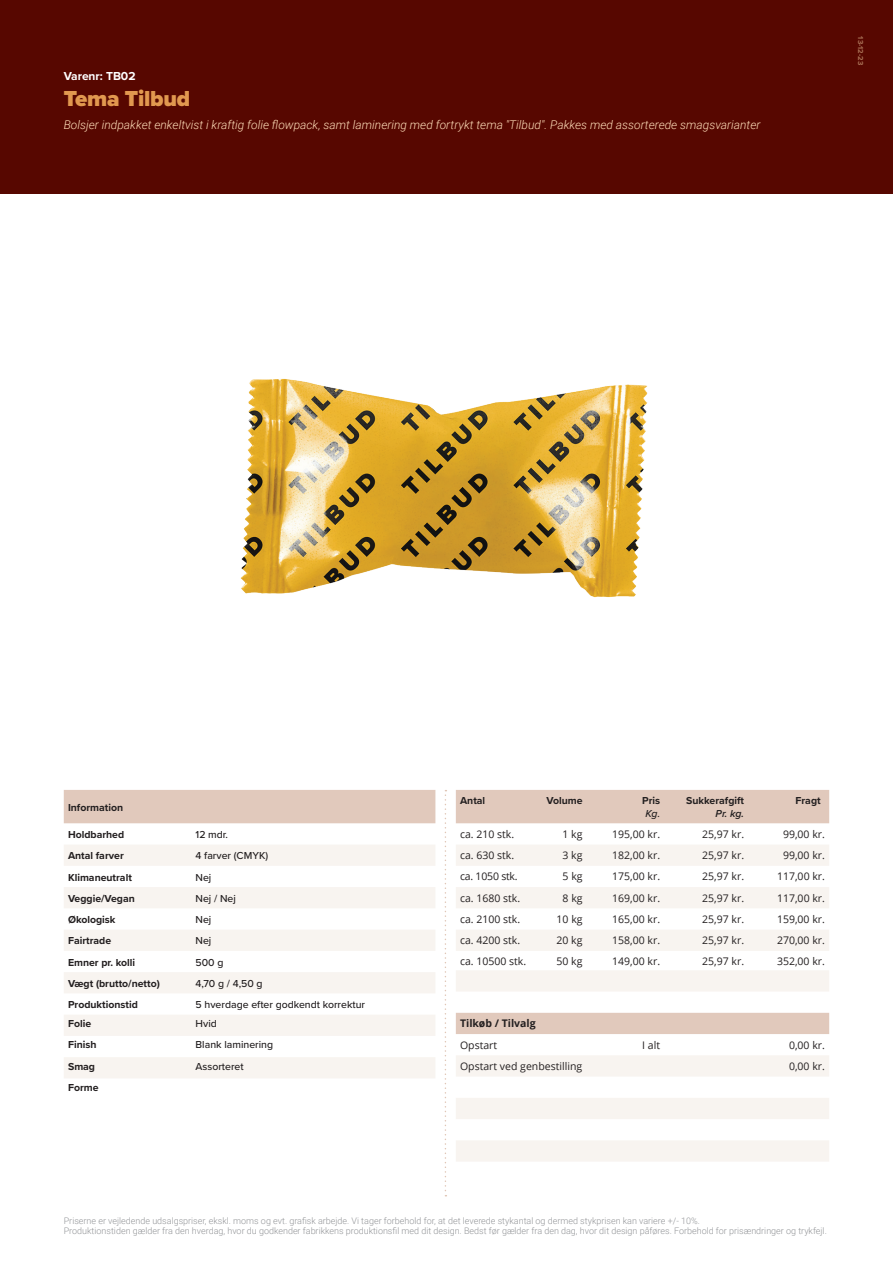
<style>
.page{position:relative;width:893px;height:1263px;background:#fff}
.page>*{position:absolute;margin:0;border:0;box-sizing:border-box;transform-origin:0 0}
.t1{font:900 22.5px "Proxima Nova";letter-spacing:-.01em;color:#e1984f}
.t2{font:italic 300 12px "Roboto";color:#fddbb7}
.t3{font:700 12px "Proxima Nova";color:#fff}
.t4{font:10.5px "Open Sans";color:#231f20}
.t5{font:700 10.5px "Proxima Nova";color:#231f20}
.t6{font:500 10.5px "Proxima Nova";color:#231f20}
.t7{font:700 10.5px "Open Sans";color:#231f20}
.t8{font:10.5px "Open Sans";letter-spacing:-.02em;color:#231f20}
.t9{font:italic 600 10.5px "Proxima Nova";color:#231f20}
.t10{font:italic 500 10.5px "Proxima Nova";color:#231f20}
.t11{font:300 9px/10.8px "Roboto";color:#939598}
.t12{font:700 7.5px "Proxima Nova";color:#a66d53}
</style>
<div class="page">
<div style="left:0;top:0;width:893px;height:193px;background:#570700"></div>
<div style="left:64px;top:790px;width:371px;height:33px;background:#e1c9bc"></div>
<svg style="left:64px;top:845px;width:371px;height:233px;fill:#f8f4f0"></svg>
<div style="left:456px;top:790px;width:373px;height:34px;background:#e1c9bc"></div>
<svg style="left:456px;top:845px;width:373px;height:316px;fill:#f8f4f0"></svg>
<img style="left:240px;top:378px;width:408px;height:220px">
<svg style="left:445px;top:790px;width:1px;height:406px"></svg>
<p class="t3" style="left:64px;top:67px;width:73px">Varenr: TB02</p>
<h1 class="t1" style="left:64px;top:81px;width:128px">Tema Tilbud</h1>
<p class="t2" style="left:64px;top:116px;width:698px">Bolsjer indpakket enkeltvist i kraftig folie flowpack, samt laminering med fortrykt tema "Tilbud". Pakkes med assorterede smagsvarianter</p>
<p class="t12" style="left:866px;top:36px;width:30px;rotate:90deg">13-12-23</p>
<p class="t5" style="left:68px;top:799px;width:57px">Information</p>
<p class="t5" style="left:68px;top:827px;width:58px">Holdbarhed</p>
<p class="t6" style="left:196px;top:827px;width:34px">12 mdr.</p>
<p class="t5" style="left:68px;top:848px;width:57px">Antal farver</p>
<p class="t6" style="left:196px;top:848px;width:74px">4 farver (CMYK)</p>
<p class="t5" style="left:68px;top:869px;width:65px">Klimaneutralt</p>
<p class="t6" style="left:196px;top:869px;width:17px">Nej</p>
<p class="t5" style="left:68px;top:890px;width:68px">Veggie/Vegan</p>
<p class="t6" style="left:196px;top:890px;width:42px">Nej / Nej</p>
<p class="t5" style="left:68px;top:912px;width:49px">Økologisk</p>
<p class="t6" style="left:196px;top:912px;width:17px">Nej</p>
<p class="t5" style="left:68px;top:933px;width:45px">Fairtrade</p>
<p class="t6" style="left:196px;top:933px;width:17px">Nej</p>
<p class="t5" style="left:68px;top:954px;width:69px">Emner pr. kolli</p>
<p class="t6" style="left:196px;top:954px;width:29px">500 g</p>
<p class="t5" style="left:68px;top:975px;width:93px">Vægt (brutto/netto)</p>
<p class="t6" style="left:196px;top:975px;width:69px">4,70 g / 4,50 g</p>
<p class="t5" style="left:68px;top:997px;width:71px">Produktionstid</p>
<p class="t6" style="left:196px;top:997px;width:171px">5 hverdage efter godkendt korrektur</p>
<p class="t5" style="left:68px;top:1016px;width:25px">Folie</p>
<p class="t6" style="left:196px;top:1016px;width:23px">Hvid</p>
<p class="t5" style="left:68px;top:1037px;width:30px">Finish</p>
<p class="t6" style="left:196px;top:1037px;width:79px">Blank laminering</p>
<p class="t5" style="left:68px;top:1058px;width:29px">Smag</p>
<p class="t6" style="left:196px;top:1058px;width:50px">Assorteret</p>
<p class="t5" style="left:68px;top:1080px;width:32px">Forme</p>
<p class="t5" style="left:460px;top:793px;width:27px">Antal</p>
<p class="t5" style="left:546px;top:793px;width:38px">Volume</p>
<p class="t5" style="left:642px;top:793px;width:19px">Pris</p>
<p class="t10" style="left:645px;top:806px;width:16px">Kg.</p>
<p class="t5" style="left:686px;top:793px;width:59px">Sukkerafgift</p>
<p class="t9" style="left:716px;top:806px;width:30px">Pr. kg.</p>
<p class="t5" style="left:795px;top:793px;width:27px">Fragt</p>
<p class="t4" style="left:460px;top:827px;width:56px">ca. 210 stk.</p>
<p class="t4" style="left:563px;top:827px;width:22px">1 kg</p>
<p class="t4" style="left:612px;top:827px;width:49px">195,00 kr.</p>
<p class="t4" style="left:702px;top:827px;width:43px">25,97 kr.</p>
<p class="t4" style="left:783px;top:827px;width:43px">99,00 kr.</p>
<p class="t4" style="left:460px;top:848px;width:56px">ca. 630 stk.</p>
<p class="t4" style="left:563px;top:848px;width:22px">3 kg</p>
<p class="t4" style="left:612px;top:848px;width:49px">182,00 kr.</p>
<p class="t4" style="left:702px;top:848px;width:43px">25,97 kr.</p>
<p class="t4" style="left:783px;top:848px;width:43px">99,00 kr.</p>
<p class="t8" style="left:460px;top:869px;width:59px">ca. 1050 stk.</p>
<p class="t4" style="left:563px;top:869px;width:22px">5 kg</p>
<p class="t4" style="left:612px;top:869px;width:49px">175,00 kr.</p>
<p class="t4" style="left:702px;top:869px;width:43px">25,97 kr.</p>
<p class="t4" style="left:777px;top:869px;width:49px">117,00 kr.</p>
<p class="t4" style="left:460px;top:891px;width:62px">ca. 1680 stk.</p>
<p class="t4" style="left:563px;top:891px;width:22px">8 kg</p>
<p class="t4" style="left:612px;top:891px;width:49px">169,00 kr.</p>
<p class="t4" style="left:702px;top:891px;width:43px">25,97 kr.</p>
<p class="t4" style="left:777px;top:891px;width:49px">117,00 kr.</p>
<p class="t4" style="left:460px;top:912px;width:62px">ca. 2100 stk.</p>
<p class="t4" style="left:557px;top:912px;width:28px">10 kg</p>
<p class="t4" style="left:612px;top:912px;width:49px">165,00 kr.</p>
<p class="t4" style="left:702px;top:912px;width:43px">25,97 kr.</p>
<p class="t4" style="left:777px;top:912px;width:49px">159,00 kr.</p>
<p class="t4" style="left:460px;top:933px;width:62px">ca. 4200 stk.</p>
<p class="t4" style="left:557px;top:933px;width:28px">20 kg</p>
<p class="t4" style="left:612px;top:933px;width:49px">158,00 kr.</p>
<p class="t4" style="left:702px;top:933px;width:43px">25,97 kr.</p>
<p class="t4" style="left:777px;top:933px;width:49px">270,00 kr.</p>
<p class="t4" style="left:460px;top:953px;width:68px">ca. 10500 stk.</p>
<p class="t4" style="left:557px;top:953px;width:28px">50 kg</p>
<p class="t4" style="left:612px;top:953px;width:49px">149,00 kr.</p>
<p class="t4" style="left:702px;top:953px;width:43px">25,97 kr.</p>
<p class="t4" style="left:777px;top:953px;width:49px">352,00 kr.</p>
<p class="t7" style="left:460px;top:1016px;width:77px">Tilkøb / Tilvalg</p>
<p class="t4" style="left:460px;top:1038px;width:39px">Opstart</p>
<p class="t4" style="left:642px;top:1038px;width:19px">I alt</p>
<p class="t4" style="left:789px;top:1038px;width:37px">0,00 kr.</p>
<p class="t4" style="left:460px;top:1059px;width:124px">Opstart ved genbestilling</p>
<p class="t4" style="left:789px;top:1059px;width:37px">0,00 kr.</p>
<p class="t11" style="left:64px;top:1214px;width:764px">Priserne er vejledende udsalgspriser, ekskl. moms og evt. grafisk arbejde. Vi tager forbehold for, at det leverede stykantal og dermed stykprisen kan variere +/- 10%.<br>Produktionstiden gælder fra den hverdag, hvor du godkender fabrikkens produktionsfil med dit design. Bedst før gælder fra den dag, hvor dit design påføres. Forbehold for prisændringer og trykfejl.</p>
</div>
